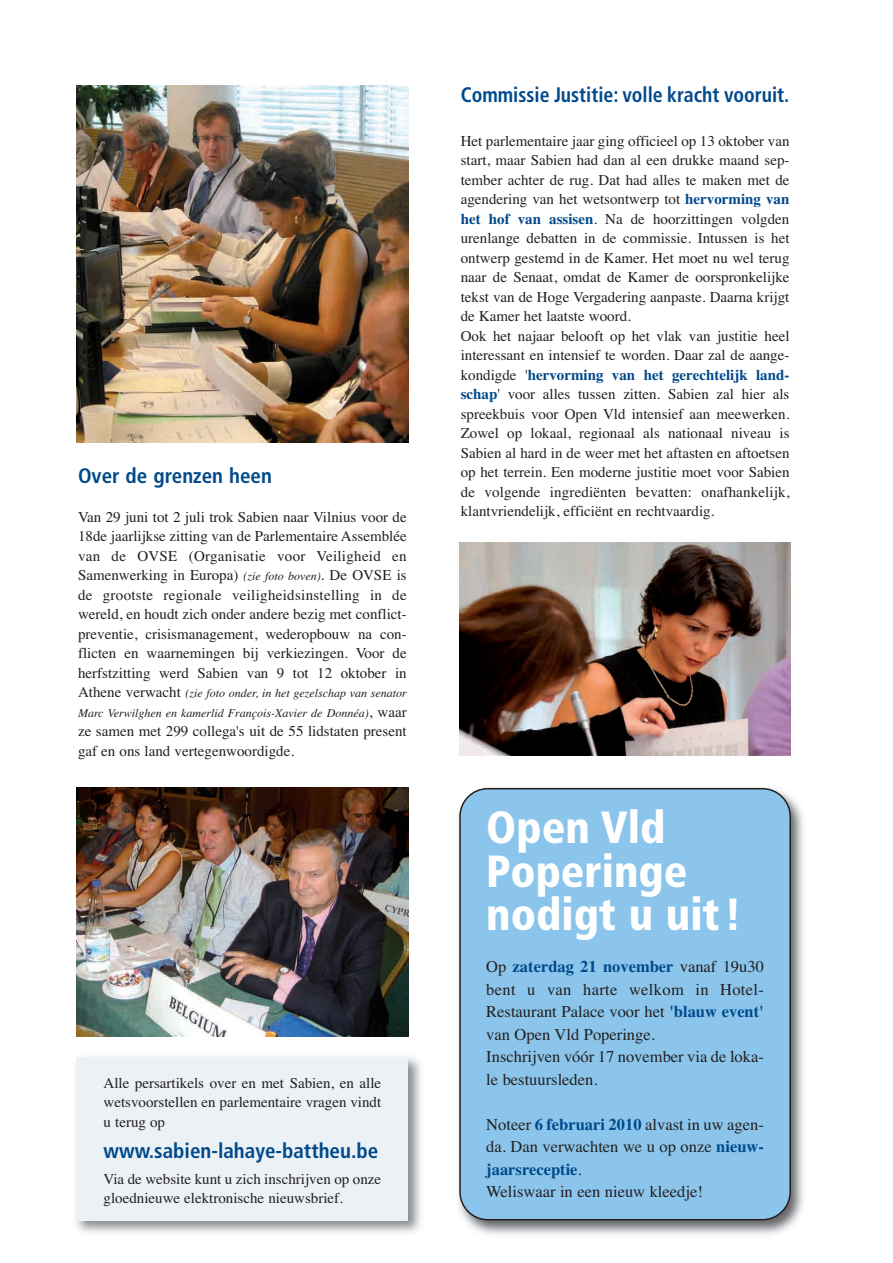
<style>
.page{position:relative;width:893px;height:1263px;background:#fff}
.page>*{position:absolute;margin:0;border:0;box-sizing:border-box;transform-origin:0 0}
.t1{font:900 condensed 45px/43.5px "Frutiger";color:#fff}
.t2{font:700 condensed 21px "Frutiger";color:#00498b}
.t3{font:700 condensed 21px "Frutiger";color:#00498b;scale:.94 1}
.t4{font:16.5px/22.5px "Times";color:#231f20}
.t5{font:15px/19.5px "Times";color:#231f20}
.t6{font:italic 12px/19.5px "Times";color:#231f20}
.s1{font-style:italic;font-size:12px}
.s2{font-style:normal;font-size:15px}
.s3{font-weight:700;color:#00498b}
</style>
<div class="page">
<img style="left:77px;top:85px;width:331px;height:357px">
<img style="left:76px;top:1057px;width:345px;height:176px">
<div style="left:77px;top:1057px;width:331px;height:163px;background:#ecf1f5"></div>
<img style="left:459px;top:542px;width:332px;height:213px">
<img style="left:77px;top:788px;width:331px;height:248px">
<img style="left:458px;top:787px;width:345px;height:448px">
<div style="left:459px;top:788px;width:332px;height:432px;background:#8bc5eb"></div>
<h2 class="t2" style="left:78px;top:467px;width:195px">Over de grenzen heen</h2>
<p class="t5" style="left:78px;top:508px;width:330px;text-align:justify">Van 29 juni tot 2 juli trok Sabien naar Vilnius voor de 18de jaarlijkse zitting van de Parlementaire Assemblée van de OVSE (Organisatie voor Veiligheid en Samenwerking in Europa) <span class="s1">(zie foto boven)</span>. De OVSE is de grootste regionale veiligheidsinstelling in de wereld, en houdt zich onder andere bezig met conflict&shy;preventie, crisismanagement, wederopbouw na con&shy;flicten en waarnemingen bij verkiezingen. Voor de herfstzitting werd Sabien van 9 tot 12 oktober in</p>
<p class="t6" style="left:78px;top:684px;width:330px"><span class="s2">Athene verwacht</span> (zie foto onder, in het gezelschap van senator<br>Marc Verwilghen en kamerlid François-Xavier de Donnéa)<span class="s2">, waar</span></p>
<p class="t5" style="left:78px;top:723px;width:330px">ze samen met 299 collega's uit de 55 lidstaten present gaf en ons land vertegenwoordigde.</p>
<p class="t5" style="left:104px;top:1074px;width:279px;text-align:justify">Alle persartikels over en met Sabien, en alle wetsvoorstellen en parlementaire vragen vindt u terug op</p>
<h2 class="t2" style="left:104px;top:1142px;width:276px">www.sabien-lahaye-battheu.be</h2>
<p class="t5" style="left:104px;top:1170px;width:279px">Via de website kunt u zich inschrijven op onze gloednieuwe elektronische nieuwsbrief.</p>
<h2 class="t3" style="left:461px;top:87px;width:351px">Commissie Justitie: volle kracht vooruit.</h2>
<p class="t5" style="left:461px;top:132px;width:330px">Het parlementaire jaar ging officieel op 13 oktober van start, maar Sabien had dan al een drukke maand sep&shy;tember achter de rug. Dat had alles te maken met de agendering van het wetsontwerp tot <span class="s3">hervorming van het hof van assisen</span>. Na de hoorzittingen volgden urenlange debatten in de commissie. Intussen is het ontwerp gestemd in de Kamer. Het moet nu wel terug naar de Senaat, omdat de Kamer de oorspronkelijke tekst van de Hoge Vergadering aanpaste. Daarna krijgt de Kamer het laatste woord.<br>Ook het najaar belooft op het vlak van justitie heel interessant en intensief te worden. Daar zal de aange&shy;kondigde '<span class="s3">hervorming van het gerechtelijk land&shy;schap</span>' voor alles tussen zitten. Sabien zal hier als spreekbuis voor Open Vld intensief aan meewerken.<br>Zowel op lokaal, regionaal als nationaal niveau is Sabien al hard in de weer met het aftasten en aftoetsen op het terrein. Een moderne justitie moet voor Sabien de volgende ingrediënten bevatten: onafhankelijk, klantvriendelijk, efficiënt en rechtvaardig.</p>
<h1 class="t1" style="left:486px;top:809px;width:257px">Open Vld<br>Poperinge nodigt u uit!</h1>
<p class="t4" style="left:486px;top:957px;width:279px">Op <span class="s3">zaterdag 21 november</span> vanaf 19u30 bent u van harte welkom in Hotel-<br>Restaurant Palace voor het <span class="s3">'blauw event' </span>van Open Vld Poperinge.<br>Inschrijven vóór 17 november via de loka&shy;le bestuursleden.</p>
<p class="t4" style="left:486px;top:1114px;width:279px">Noteer <span class="s3">6 februari 2010</span> alvast in uw agen&shy;da. Dan verwachten we u op onze <span class="s3">nieuw&shy;jaarsreceptie</span>.<br>Weliswaar in een nieuw kleedje!</p>
</div>
